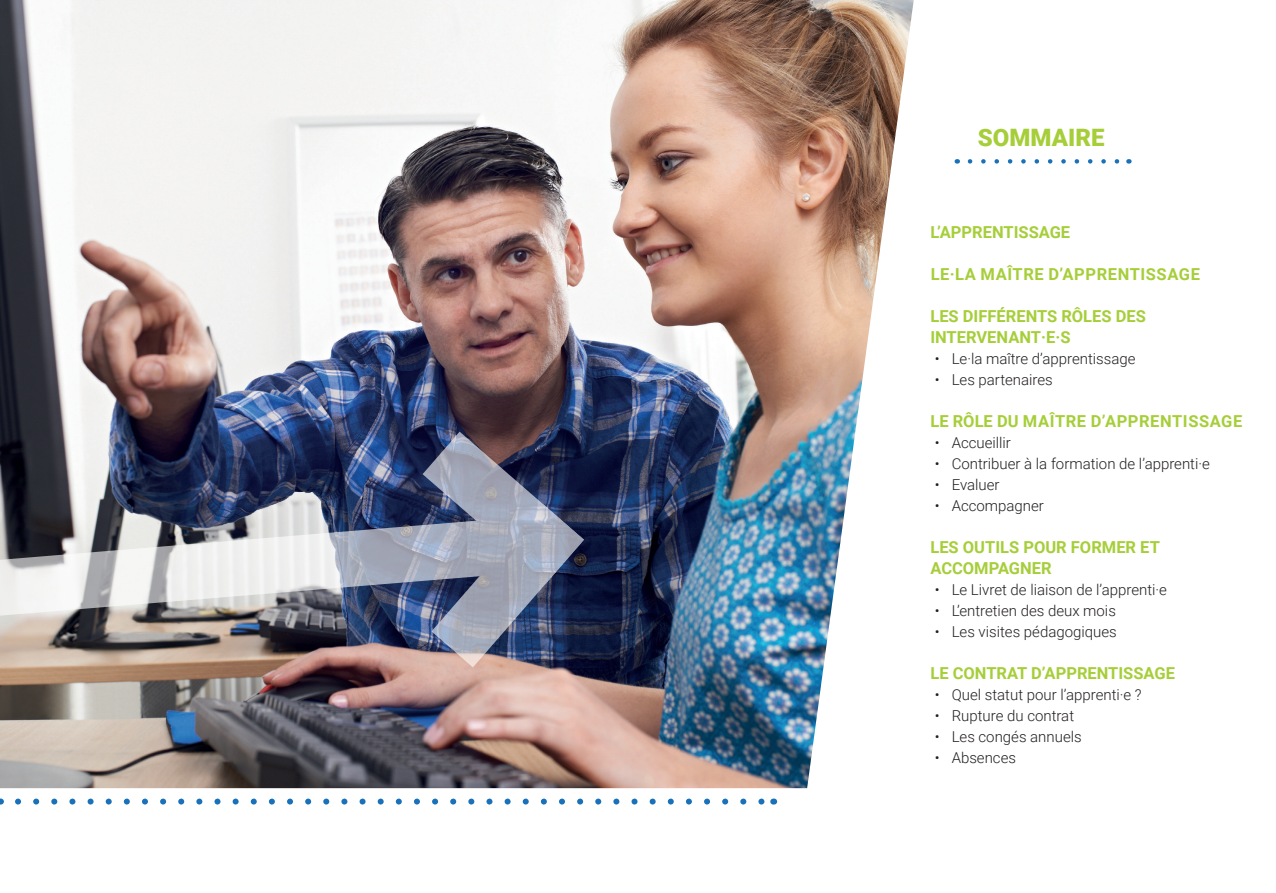
<style>
.page{position:relative;width:1276px;height:893px;background:#fff}
.page>*{position:absolute;margin:0;border:0;box-sizing:border-box;transform-origin:0 0}
.t1{font:900 24px "Roboto";color:#a6ce39}
.t2{font:700 16.5px/21px "Roboto";color:#a6ce39}
.t3{font:700 16.5px "Roboto";letter-spacing:.035em;color:#a6ce39}
.t4{font:300 15px "Roboto";color:#231f20}
</style>
<div class="page">
<img style="left:0;top:0;width:913px;height:788px">
<svg style="left:18px;top:798px;width:746px;height:6px"></svg>
<svg style="left:970px;top:159px;width:150px;height:5px"></svg>
<svg style="left:422px;top:432px;width:162px;height:235px;background:#585c75"></svg>
<img style="left:0;top:515px;width:544px;height:132px">
<h1 class="t1" style="left:978px;top:121px;width:128px">SOMMAIRE</h1>
<p class="t2" style="left:930px;top:221px;width:141px">L’APPRENTISSAGE</p>
<p class="t3" style="left:930px;top:263px;width:271px">LE·LA MAÎTRE D’APPRENTISSAGE</p>
<p class="t2" style="left:930px;top:305px;width:217px">LES DIFFÉRENTS RÔLES DES<br>INTERVENANT·E·S</p>
<p class="t4" style="left:934px;top:348px;width:202px">• Le·la maître d’apprentissage</p>
<p class="t4" style="left:934px;top:369px;width:120px">• Les partenaires</p>
<p class="t3" style="left:930px;top:410px;width:313px">LE RÔLE DU MAÎTRE D’APPRENTISSAGE</p>
<p class="t4" style="left:934px;top:432px;width:78px">• Accueillir</p>
<p class="t4" style="left:934px;top:453px;width:277px">• Contribuer à la formation de l’apprenti·e</p>
<p class="t4" style="left:934px;top:474px;width:66px">• Evaluer</p>
<p class="t4" style="left:934px;top:495px;width:111px">• Accompagner</p>
<p class="t2" style="left:930px;top:536px;width:231px">LES OUTILS POUR FORMER ET<br>ACCOMPAGNER</p>
<p class="t4" style="left:934px;top:579px;width:234px">• Le Livret de liaison de l’apprenti·e</p>
<p class="t4" style="left:934px;top:600px;width:183px">• L’entretien des deux mois</p>
<p class="t4" style="left:934px;top:621px;width:184px">• Les visites pédagogiques</p>
<p class="t2" style="left:930px;top:662px;width:246px">LE CONTRAT D’APPRENTISSAGE</p>
<p class="t4" style="left:934px;top:684px;width:209px">• Quel statut pour l’apprenti·e ?</p>
<p class="t4" style="left:934px;top:705px;width:141px">• Rupture du contrat</p>
<p class="t4" style="left:934px;top:726px;width:149px">• Les congés annuels</p>
<p class="t4" style="left:934px;top:747px;width:83px">• Absences</p>
</div>
